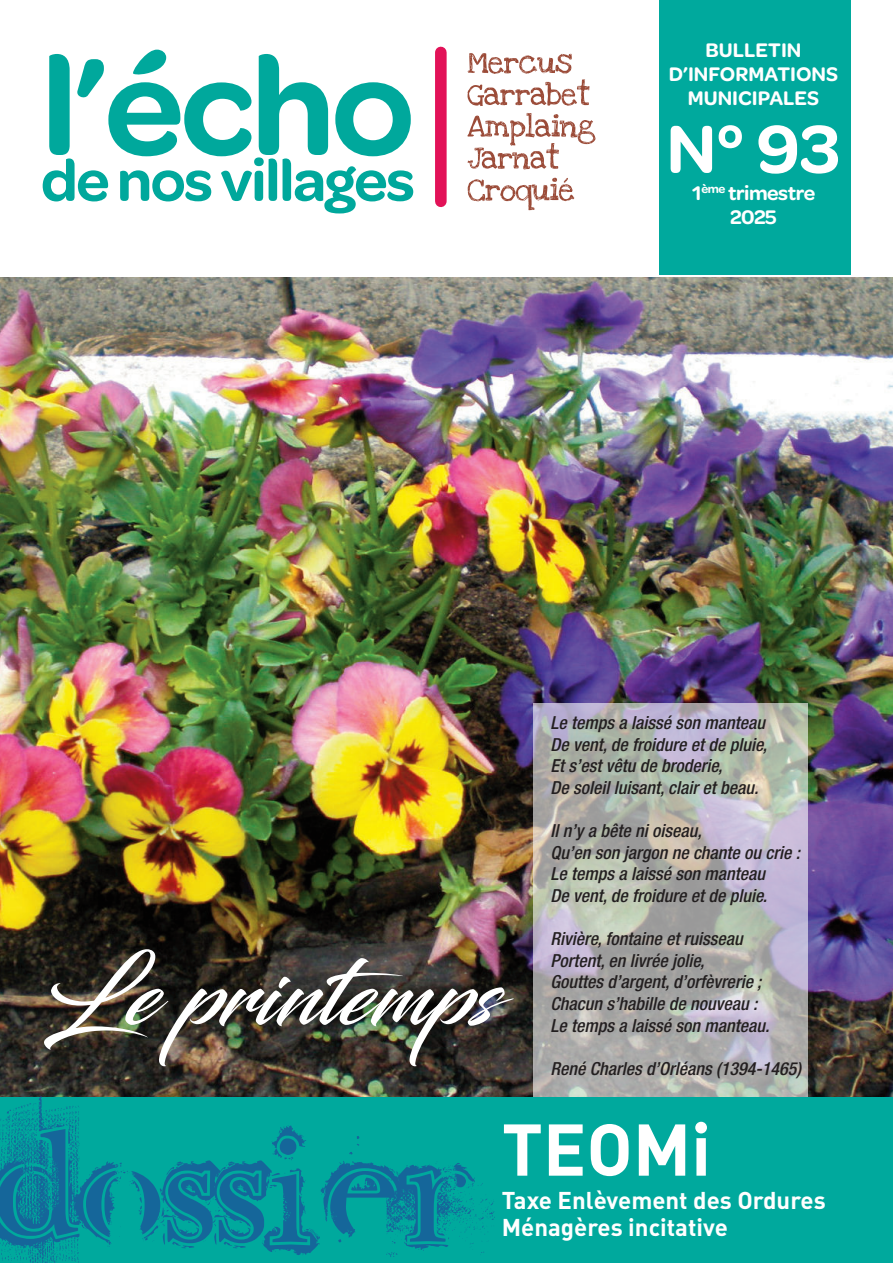
<style>
.page{position:relative;width:893px;height:1263px;background:#fff}
.page>*{position:absolute;margin:0;border:0;box-sizing:border-box;transform-origin:0 0}
.t1{font:90px "Blacksword";color:#fff}
.t2{font:72px "DIN Bold Alternate";color:#fff}
.t3{font:600 72px "Omnes";color:#fff}
.t4{font:24px/27px "DIN Bold Alternate";color:#fff}
.t5{font:600 21px/24px "Omnes";color:#fff;text-align:center}
.t6{font:600 21px/24px "Omnes";letter-spacing:-.025em;color:#fff;text-align:center}
.t7{font:italic 500 condensed 18px/21.6px "Helvetica Neue LT Pro";color:#231f20}
</style>
<div class="page">
<img style="left:0;top:278px;width:893px;height:819px">
<div style="left:533px;top:703px;width:275px;height:394px;background:#fff;opacity:.6"></div>
<div style="left:659px;top:0;width:191px;height:275px;background:#00a99d"></div>
<svg style="left:43px;top:50px;width:370px;height:163px"></svg>
<svg style="left:467px;top:53px;width:123px;height:53px"></svg>
<svg style="left:467px;top:113px;width:128px;height:56px"></svg>
<svg style="left:468px;top:178px;width:106px;height:32px"></svg>
<div style="left:435px;top:52px;width:12px;height:149px;background:#e21258"></div>
<div style="left:0;top:1097px;width:893px;height:166px;background:#00a99d"></div>
<svg style="left:0;top:1096px;width:495px;height:167px"></svg>
<p class="t5" style="left:669px;top:38px;width:171px">BULLETIN<br>D’INFORMATIONS<br>MUNICIPALES</p>
<h2 class="t3" style="left:666px;top:106px;width:176px">N° 93</h2>
<p class="t6" style="left:692px;top:180px;width:125px">1<sup>ème</sup> trimestre<br>2025</p>
<h1 class="t1" style="left:43px;top:949px;width:456px">Le printemps</h1>
<p class="t7" style="left:551px;top:713px;width:218px">Le temps a laissé son manteau<br>De vent, de froidure et de pluie,<br>Et s’est vêtu de broderie,<br>De soleil luisant, clair et beau.</p>
<p class="t7" style="left:551px;top:821px;width:251px">Il n’y a bête ni oiseau,<br>Qu’en son jargon ne chante ou crie :<br>Le temps a laissé son manteau<br>De vent, de froidure et de pluie.</p>
<p class="t7" style="left:551px;top:929px;width:220px">Rivière, fontaine et ruisseau<br>Portent, en livrée jolie,<br>Gouttes d’argent, d’orfèvrerie ;<br>Chacun s’habille de nouveau :<br>Le temps a laissé son manteau.</p>
<p class="t7" style="left:551px;top:1059px;width:252px">René Charles d’Orléans (1394-1465)</p>
<h2 class="t2" style="left:502px;top:1120px;width:211px">TEOMi</h2>
<h3 class="t4" style="left:502px;top:1188px;width:325px">Taxe Enlèvement des Ordures<br>Ménagères incitative</h3>
</div>
